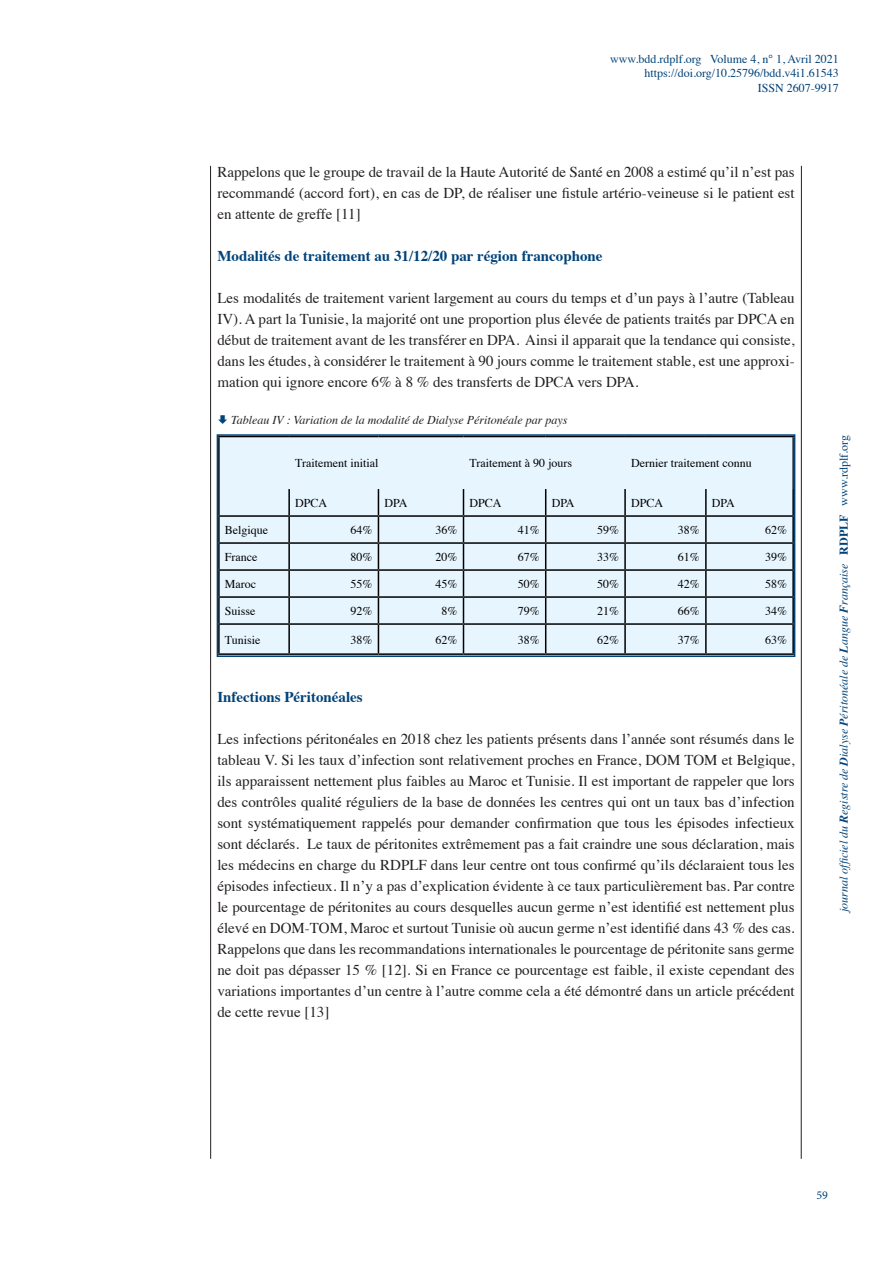
<style>
.page{position:relative;width:893px;height:1263px;background:#fff}
.page>*{position:absolute;margin:0;border:0;box-sizing:border-box;transform-origin:0 0}
.t1{font:15px/21px "Times";color:#231f20;text-align:justify}
.t2{font:700 15px "Times";color:#004279}
.t3{font:12px "Times";color:#000}
.t4{font:12px "Times";color:#004279}
.t5{font:italic 12px "Times";color:#004279}
.t6{font:italic 12px "Times";color:#231f20}
.t7{font:12px "Minion Pro";color:#004279}
.s1{font-weight:700}
.s2{font-weight:700;font-style:normal}
.s3{font-style:normal}
</style>
<div class="page">
<hr style="left:210px;top:166px;width:1px;height:993px;background:#231f20">
<hr style="left:801px;top:166px;width:1px;height:993px;background:#231f20">
<div style="left:217px;top:435px;width:578px;height:221px;background:#e6f5fe"></div>
<hr style="left:218px;top:515px;width:71px;height:2px;background:#000">
<hr style="left:289px;top:515px;width:89px;height:2px;background:#000">
<hr style="left:378px;top:515px;width:85px;height:2px;background:#000">
<hr style="left:463px;top:515px;width:83px;height:2px;background:#000">
<hr style="left:546px;top:515px;width:79px;height:2px;background:#000">
<hr style="left:625px;top:515px;width:81px;height:2px;background:#000">
<hr style="left:706px;top:515px;width:88px;height:2px;background:#000">
<hr style="left:218px;top:542px;width:71px;height:2px;background:#000">
<hr style="left:289px;top:542px;width:89px;height:2px;background:#000">
<hr style="left:378px;top:542px;width:85px;height:2px;background:#000">
<hr style="left:463px;top:542px;width:83px;height:2px;background:#000">
<hr style="left:546px;top:542px;width:79px;height:2px;background:#000">
<hr style="left:625px;top:542px;width:81px;height:2px;background:#000">
<hr style="left:706px;top:542px;width:88px;height:2px;background:#000">
<hr style="left:218px;top:569px;width:71px;height:2px;background:#000">
<hr style="left:289px;top:569px;width:89px;height:2px;background:#000">
<hr style="left:378px;top:569px;width:85px;height:2px;background:#000">
<hr style="left:463px;top:569px;width:83px;height:2px;background:#000">
<hr style="left:546px;top:569px;width:79px;height:2px;background:#000">
<hr style="left:625px;top:569px;width:81px;height:2px;background:#000">
<hr style="left:706px;top:569px;width:88px;height:2px;background:#000">
<hr style="left:218px;top:596px;width:71px;height:2px;background:#000">
<hr style="left:289px;top:596px;width:89px;height:2px;background:#000">
<hr style="left:378px;top:596px;width:85px;height:2px;background:#000">
<hr style="left:463px;top:596px;width:83px;height:2px;background:#000">
<hr style="left:546px;top:596px;width:79px;height:2px;background:#000">
<hr style="left:625px;top:596px;width:81px;height:2px;background:#000">
<hr style="left:706px;top:596px;width:88px;height:2px;background:#000">
<hr style="left:218px;top:623px;width:71px;height:2px;background:#000">
<hr style="left:289px;top:623px;width:89px;height:2px;background:#000">
<hr style="left:378px;top:623px;width:85px;height:2px;background:#000">
<hr style="left:463px;top:623px;width:83px;height:2px;background:#000">
<hr style="left:546px;top:623px;width:79px;height:2px;background:#000">
<hr style="left:625px;top:623px;width:81px;height:2px;background:#000">
<hr style="left:706px;top:623px;width:88px;height:2px;background:#000">
<hr style="left:218px;top:653px;width:71px;height:2px;background:#000">
<hr style="left:289px;top:653px;width:89px;height:2px;background:#000">
<hr style="left:378px;top:653px;width:85px;height:2px;background:#000">
<hr style="left:463px;top:653px;width:83px;height:2px;background:#000">
<hr style="left:546px;top:653px;width:79px;height:2px;background:#000">
<hr style="left:625px;top:653px;width:81px;height:2px;background:#000">
<hr style="left:706px;top:653px;width:88px;height:2px;background:#000">
<hr style="left:288px;top:489px;width:2px;height:26px;background:#000">
<hr style="left:624px;top:489px;width:2px;height:26px;background:#000">
<hr style="left:705px;top:489px;width:2px;height:26px;background:#000">
<hr style="left:288px;top:517px;width:2px;height:25px;background:#000">
<hr style="left:624px;top:517px;width:2px;height:25px;background:#000">
<hr style="left:705px;top:517px;width:2px;height:25px;background:#000">
<hr style="left:288px;top:544px;width:2px;height:25px;background:#000">
<hr style="left:624px;top:544px;width:2px;height:25px;background:#000">
<hr style="left:705px;top:544px;width:2px;height:25px;background:#000">
<hr style="left:288px;top:571px;width:2px;height:25px;background:#000">
<hr style="left:624px;top:571px;width:2px;height:25px;background:#000">
<hr style="left:705px;top:571px;width:2px;height:25px;background:#000">
<hr style="left:288px;top:598px;width:2px;height:25px;background:#000">
<hr style="left:624px;top:598px;width:2px;height:25px;background:#000">
<hr style="left:705px;top:598px;width:2px;height:25px;background:#000">
<hr style="left:288px;top:625px;width:2px;height:28px;background:#000">
<svg style="left:378px;top:489px;width:1px;height:164px"></svg>
<svg style="left:463px;top:489px;width:1px;height:164px"></svg>
<svg style="left:545px;top:489px;width:1px;height:164px"></svg>
<hr style="left:624px;top:625px;width:2px;height:28px;background:#000">
<hr style="left:705px;top:625px;width:2px;height:28px;background:#000">
<div style="left:217px;top:434px;width:578px;height:223px;border:2px solid #004279"></div>
<p class="t4" style="left:610px;top:48px;width:230px">www.bdd.rdplf.org Volume 4, n° 1, Avril 2021</p>
<p class="t4" style="left:644px;top:62px;width:196px">https://doi.org/10.25796/bdd.v4i1.61543</p>
<p class="t4" style="left:758px;top:77px;width:82px">ISSN 2607-9917</p>
<p class="t1" style="left:217px;top:160px;width:579px">Rappelons que le groupe de travail de la Haute Autorité de Santé en 2008 a estimé qu’il n’est pas recommandé (accord fort), en cas de DP, de réaliser une fistule artério-veineuse si le patient est en attente de greffe [11]</p>
<p class="t2" style="left:217px;top:242px;width:387px">Modalités de traitement au 31/12/20 par région francophone</p>
<p class="t1" style="left:217px;top:286px;width:579px">Les modalités de traitement varient largement au cours du temps et d’un pays à l’autre (Tableau IV). A part la Tunisie, la majorité ont une proportion plus élevée de patients traités par DPCA en début de traitement avant de les transférer en DPA. Ainsi il apparait que la tendance qui consiste, dans les études, à considérer le traitement à 90 jours comme le traitement stable, est une approxi&shy;mation qui ignore encore 6% à 8 % des transferts de DPCA vers DPA.</p>
<p class="t6" style="left:231px;top:409px;width:338px">Tableau IV : Variation de la modalité de Dialyse Péritonéale par pays</p>
<p class="t3" style="left:295px;top:452px;width:85px">Traitement initial</p>
<p class="t3" style="left:469px;top:452px;width:104px">Traitement à 90 jours</p>
<p class="t3" style="left:631px;top:452px;width:122px">Dernier traitement connu</p>
<p class="t3" style="left:295px;top:492px;width:34px">DPCA</p>
<p class="t3" style="left:384px;top:492px;width:24px">DPA</p>
<p class="t3" style="left:469px;top:492px;width:34px">DPCA</p>
<p class="t3" style="left:552px;top:492px;width:24px">DPA</p>
<p class="t3" style="left:631px;top:492px;width:34px">DPCA</p>
<p class="t3" style="left:712px;top:492px;width:24px">DPA</p>
<p class="t3" style="left:225px;top:519px;width:45px">Belgique</p>
<p class="t3" style="left:350px;top:519px;width:23px">64%</p>
<p class="t3" style="left:435px;top:519px;width:23px">36%</p>
<p class="t3" style="left:518px;top:519px;width:23px">41%</p>
<p class="t3" style="left:597px;top:519px;width:23px">59%</p>
<p class="t3" style="left:678px;top:519px;width:23px">38%</p>
<p class="t3" style="left:765px;top:519px;width:23px">62%</p>
<p class="t3" style="left:225px;top:546px;width:34px">France</p>
<p class="t3" style="left:350px;top:546px;width:23px">80%</p>
<p class="t3" style="left:435px;top:546px;width:23px">20%</p>
<p class="t3" style="left:518px;top:546px;width:23px">67%</p>
<p class="t3" style="left:597px;top:546px;width:23px">33%</p>
<p class="t3" style="left:678px;top:546px;width:23px">61%</p>
<p class="t3" style="left:765px;top:546px;width:23px">39%</p>
<p class="t3" style="left:225px;top:573px;width:33px">Maroc</p>
<p class="t3" style="left:350px;top:573px;width:23px">55%</p>
<p class="t3" style="left:435px;top:573px;width:23px">45%</p>
<p class="t3" style="left:518px;top:573px;width:23px">50%</p>
<p class="t3" style="left:597px;top:573px;width:23px">50%</p>
<p class="t3" style="left:678px;top:573px;width:23px">42%</p>
<p class="t3" style="left:765px;top:573px;width:23px">58%</p>
<p class="t3" style="left:225px;top:600px;width:32px">Suisse</p>
<p class="t3" style="left:350px;top:600px;width:23px">92%</p>
<p class="t3" style="left:441px;top:600px;width:17px">8%</p>
<p class="t3" style="left:518px;top:600px;width:23px">79%</p>
<p class="t3" style="left:597px;top:600px;width:23px">21%</p>
<p class="t3" style="left:678px;top:600px;width:23px">66%</p>
<p class="t3" style="left:765px;top:600px;width:23px">34%</p>
<p class="t3" style="left:225px;top:628px;width:37px">Tunisie</p>
<p class="t3" style="left:350px;top:628px;width:23px">38%</p>
<p class="t3" style="left:435px;top:628px;width:23px">62%</p>
<p class="t3" style="left:518px;top:628px;width:23px">38%</p>
<p class="t3" style="left:597px;top:628px;width:23px">62%</p>
<p class="t3" style="left:678px;top:628px;width:23px">37%</p>
<p class="t3" style="left:765px;top:628px;width:23px">63%</p>
<p class="t2" style="left:217px;top:683px;width:147px">Infections Péritonéales</p>
<p class="t1" style="left:217px;top:727px;width:579px">Les infections péritonéales en 2018 chez les patients présents dans l’année sont résumés dans le tableau V. Si les taux d’infection sont relativement proches en France, DOM TOM et Belgique, ils apparaissent nettement plus faibles au Maroc et Tunisie. Il est important de rappeler que lors des contrôles qualité réguliers de la base de données les centres qui ont un taux bas d’infection sont systématiquement rappelés pour demander confirmation que tous les épisodes infectieux sont déclarés. Le taux de péritonites extrêmement pas a fait craindre une sous déclaration, mais les médecins en charge du RDPLF dans leur centre ont tous confirmé qu’ils déclaraient tous les épisodes infectieux. Il n’y a pas d’explication évidente à ce taux particulièrement bas. Par contre le pourcentage de péritonites au cours desquelles aucun germe n’est identifié est nettement plus élevé en DOM-TOM, Maroc et surtout Tunisie où aucun germe n’est identifié dans 43 % des cas.<br>Rappelons que dans les recommandations internationales le pourcentage de péritonite sans germe ne doit pas dépasser 15 % [12]. Si en France ce pourcentage est faible, il existe cependant des variations importantes d’un centre à l’autre comme cela a été démontré dans un article précédent de cette revue [13]</p>
<p class="t5" style="left:833px;top:912px;width:478px;rotate:-90deg">journal officiel du <span class="s1">R</span>egistre de <span class="s1">D</span>ialyse <span class="s1">P</span>éritonéale de <span class="s1">L</span>angue <span class="s1">F</span>rançaise <span class="s2">RDPLF</span> <span class="s3">www.rdplf.org</span></p>
<p class="t7" style="left:816px;top:1187px;width:13px">59</p>
</div>
